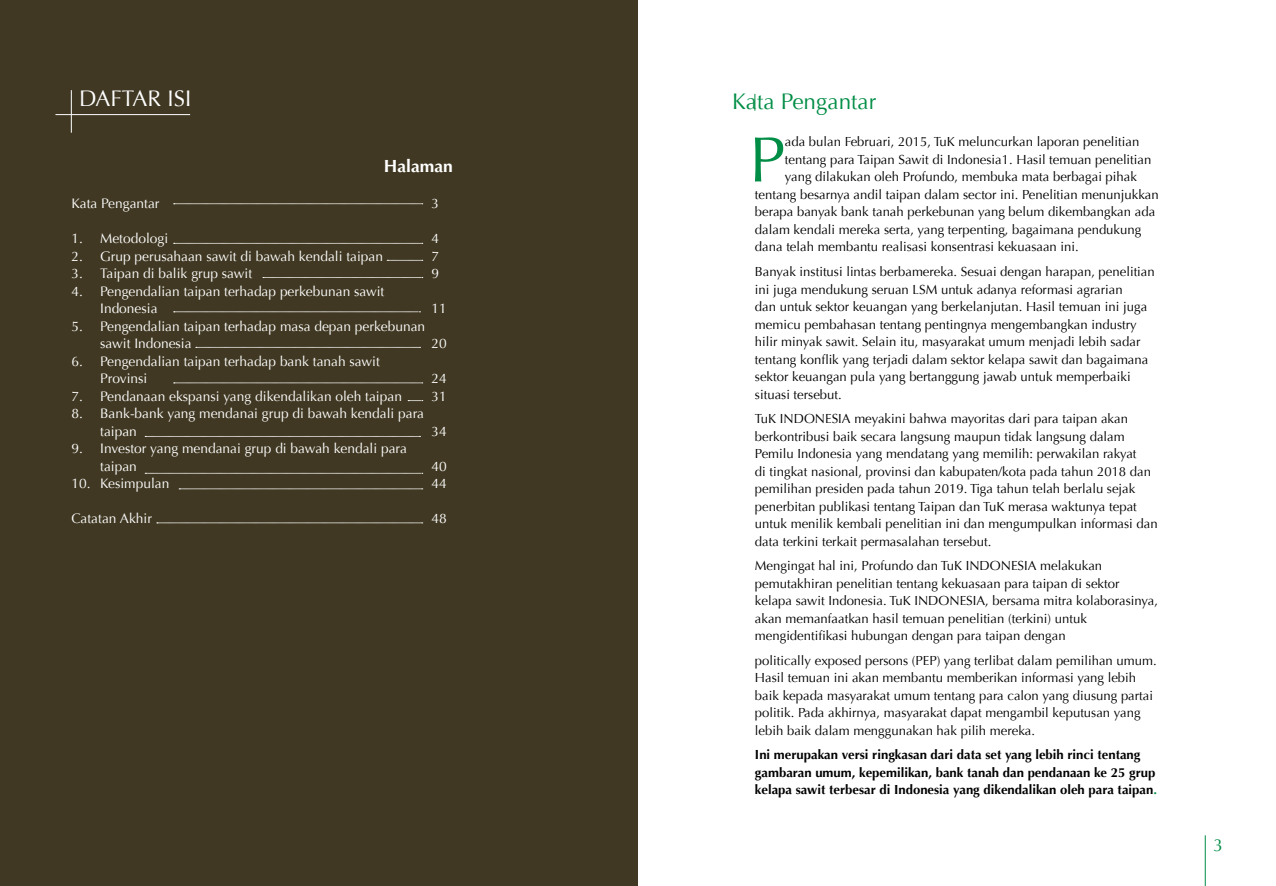
<style>
.page{position:relative;width:1276px;height:886px;background:#fff}
.page>*{position:absolute;margin:0;border:0;box-sizing:border-box;transform-origin:0 0}
.t1{font:64.25px "Optima";color:#008d45}
.t2{font:22.5px "Optima";color:#008d45}
.t3{font:22.5px "Optima";color:#fff}
.t4{font:700 17.5px "Optima";color:#fff}
.t5{font:17.5px "Optima";color:#008d45}
.t6{font:13.75px/17.5px "Optima";color:#fff}
.t7{font:13.12px/17.5px "Optima";color:#000}
.t8{font:700 13.12px/17.5px "Optima";color:#000}
.s1{color:#008d45}
</style>
<div class="page">
<hr style="left:1205px;top:835px;width:1px;height:51px;background:#008d45">
<div style="left:0;top:0;width:638px;height:886px;background:#403822"></div>
<svg style="left:754px;top:94px;width:1px;height:17px"></svg>
<hr style="left:55px;top:114px;width:135px;height:1px;background:#fff">
<hr style="left:71px;top:90px;width:1px;height:43px;background:#fff">
<svg style="left:174px;top:204px;width:249px;height:1px"></svg>
<svg style="left:174px;top:243px;width:249px;height:1px"></svg>
<svg style="left:263px;top:277px;width:160px;height:1px"></svg>
<svg style="left:174px;top:312px;width:246px;height:1px"></svg>
<svg style="left:387px;top:260px;width:36px;height:1px"></svg>
<svg style="left:196px;top:347px;width:224px;height:1px"></svg>
<svg style="left:174px;top:383px;width:249px;height:1px"></svg>
<svg style="left:408px;top:400px;width:15px;height:1px"></svg>
<svg style="left:145px;top:436px;width:275px;height:1px"></svg>
<svg style="left:145px;top:473px;width:278px;height:1px"></svg>
<svg style="left:179px;top:489px;width:244px;height:1px"></svg>
<svg style="left:157px;top:523px;width:266px;height:1px"></svg>
<h2 class="t3" style="left:79px;top:85px;width:114px">DAFTAR ISI</h2>
<h2 class="t2" style="left:732px;top:89px;width:146px">Kata Pengantar</h2>
<h3 class="t4" style="left:384px;top:156px;width:71px">Halaman</h3>
<p class="t6" style="left:71px;top:195px;width:90px">Kata Pengantar</p>
<p class="t6" style="left:431px;top:195px;width:9px">3</p>
<p class="t6" style="left:71px;top:230px;width:98px">1. Metodologi</p>
<p class="t6" style="left:431px;top:230px;width:9px">4</p>
<p class="t6" style="left:71px;top:247px;width:313px">2. Grup perusahaan sawit di bawah kendali taipan</p>
<p class="t6" style="left:431px;top:247px;width:9px">7</p>
<p class="t6" style="left:71px;top:265px;width:182px">3. Taipan di balik grup sawit</p>
<p class="t6" style="left:431px;top:265px;width:9px">9</p>
<p class="t6" style="left:100px;top:283px;width:286px;text-indent:-29px">4. Pengendalian taipan terhadap perkebunan sawit<br>Indonesia</p>
<p class="t6" style="left:431px;top:300px;width:17px">11</p>
<p class="t6" style="left:100px;top:318px;width:326px;text-indent:-29px">5. Pengendalian taipan terhadap masa depan perkebunan sawit Indonesia</p>
<p class="t6" style="left:431px;top:335px;width:17px">20</p>
<p class="t6" style="left:100px;top:353px;width:281px;text-indent:-29px">6. Pengendalian taipan terhadap bank tanah sawit<br>Provinsi</p>
<p class="t6" style="left:431px;top:370px;width:17px">24</p>
<p class="t6" style="left:71px;top:388px;width:332px">7. Pendanaan ekspansi yang dikendalikan oleh taipan</p>
<p class="t6" style="left:431px;top:388px;width:17px">31</p>
<p class="t6" style="left:100px;top:405px;width:325px;text-indent:-29px">8. Bank-bank yang mendanai grup di bawah kendali para taipan</p>
<p class="t6" style="left:431px;top:423px;width:17px">34</p>
<p class="t6" style="left:100px;top:440px;width:308px;text-indent:-29px">9. Investor yang mendanai grup di bawah kendali para taipan</p>
<p class="t6" style="left:431px;top:458px;width:17px">40</p>
<p class="t6" style="left:71px;top:475px;width:99px">10. Kesimpulan</p>
<p class="t6" style="left:431px;top:475px;width:17px">44</p>
<p class="t6" style="left:71px;top:510px;width:82px">Catatan Akhir</p>
<p class="t6" style="left:431px;top:510px;width:17px">48</p>
<h1 class="t1" style="left:749px;top:122px;width:37px">P</h1>
<p class="t7" style="left:785px;top:133px;width:356px">ada bulan Februari, 2015, TuK meluncurkan laporan penelitian</p>
<p class="t7" style="left:785px;top:151px;width:368px">tentang para Taipan Sawit di Indonesia1. Hasil temuan penelitian</p>
<p class="t7" style="left:785px;top:168px;width:353px">yang dilakukan oleh Profundo, membuka mata berbagai pihak</p>
<p class="t7" style="left:755px;top:186px;width:405px">tentang besarnya andil taipan dalam sector ini. Penelitian menunjukkan</p>
<p class="t7" style="left:755px;top:203px;width:402px">berapa banyak bank tanah perkebunan yang belum dikembangkan ada</p>
<p class="t7" style="left:755px;top:221px;width:388px">dalam kendali mereka serta, yang terpenting, bagaimana pendukung</p>
<p class="t7" style="left:755px;top:238px;width:325px">dana telah membantu realisasi konsentrasi kekuasaan ini.</p>
<p class="t7" style="left:755px;top:263px;width:401px">Banyak institusi lintas berbamereka. Sesuai dengan harapan, penelitian ini juga mendukung seruan LSM untuk adanya reformasi agrarian<br>dan untuk sektor keuangan yang berkelanjutan. Hasil temuan ini juga memicu pembahasan tentang pentingnya mengembangkan industry hilir minyak sawit. Selain itu, masyarakat umum menjadi lebih sadar tentang konflik yang terjadi dalam sektor kelapa sawit dan bagaimana sektor keuangan pula yang bertanggung jawab untuk memperbaiki situasi tersebut.</p>
<p class="t7" style="left:755px;top:410px;width:404px">TuK INDONESIA meyakini bahwa mayoritas dari para taipan akan berkontribusi baik secara langsung maupun tidak langsung dalam Pemilu Indonesia yang mendatang yang memilih: perwakilan rakyat<br>di tingkat nasional, provinsi dan kabupaten/kota pada tahun 2018 dan pemilihan presiden pada tahun 2019. Tiga tahun telah berlalu sejak penerbitan publikasi tentang Taipan dan TuK merasa waktunya tepat untuk menilik kembali penelitian ini dan mengumpulkan informasi dan data terkini terkait permasalahan tersebut.</p>
<p class="t7" style="left:755px;top:557px;width:404px">Mengingat hal ini, Profundo dan TuK INDONESIA melakukan pemutakhiran penelitian tentang kekuasaan para taipan di sektor kelapa sawit Indonesia. TuK INDONESIA, bersama mitra kolaborasinya, akan memanfaatkan hasil temuan penelitian (terkini) untuk mengidentifikasi hubungan dengan para taipan dengan</p>
<p class="t7" style="left:755px;top:652px;width:403px">politically exposed persons (PEP) yang terlibat dalam pemilihan umum.<br>Hasil temuan ini akan membantu memberikan informasi yang lebih baik kepada masyarakat umum tentang para calon yang diusung partai politik. Pada akhirnya, masyarakat dapat mengambil keputusan yang lebih baik dalam menggunakan hak pilih mereka.</p>
<p class="t8" style="left:755px;top:746px;width:403px">Ini merupakan versi ringkasan dari data set yang lebih rinci tentang gambaran umum, kepemilikan, bank tanah dan pendanaan ke 25 grup kelapa sawit terbesar di Indonesia yang dikendalikan oleh para taipan<span class="s1">.</span></p>
<h3 class="t5" style="left:1213px;top:835px;width:11px">3</h3>
</div>
